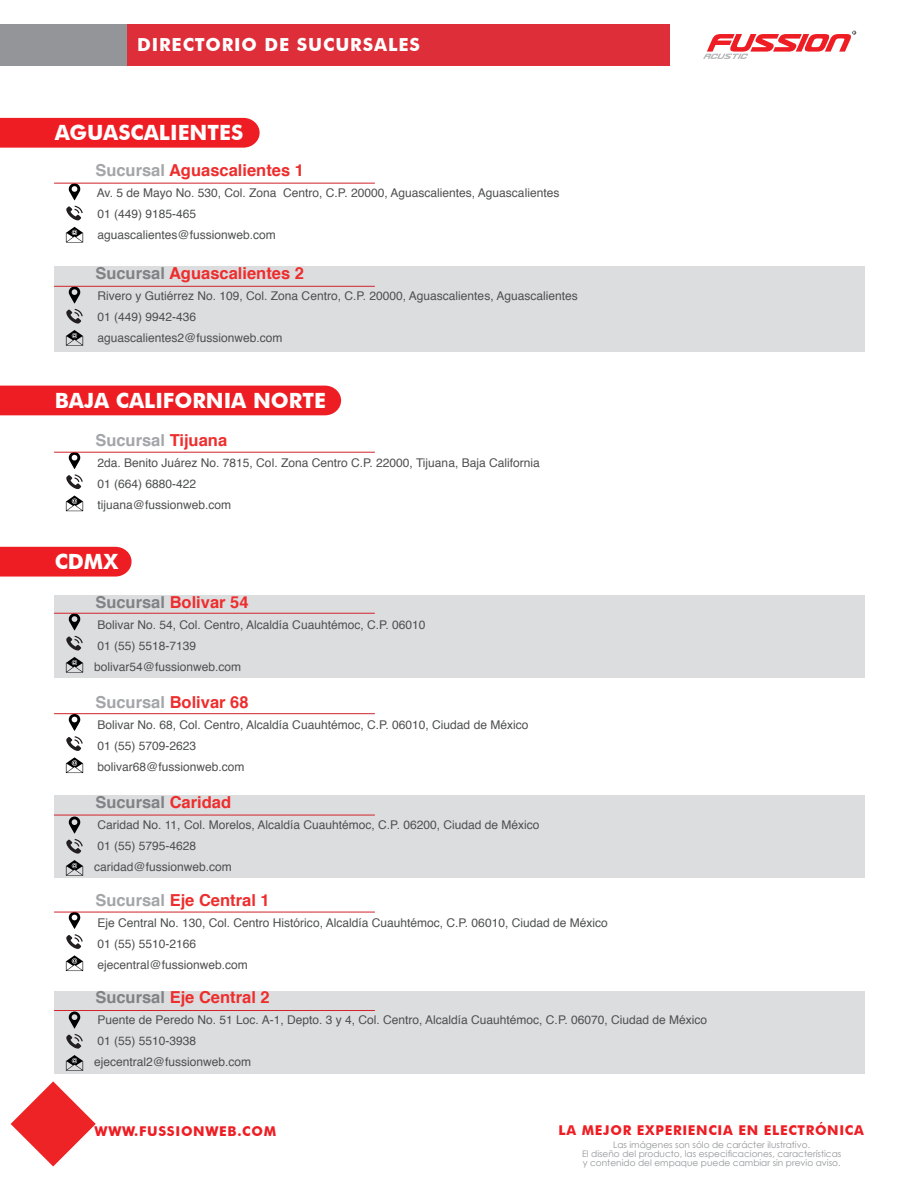
<style>
.page{position:relative;width:919px;height:1191px;background:#fff}
.page>*{position:absolute;margin:0;border:0;box-sizing:border-box;transform-origin:0 0}
.t1{font:700 21px "Futura BT";color:#fff}
.t2{font:700 18px "Futura BT";letter-spacing:.05em;color:#fff}
.t3{font:700 16.5px "Helvetica";color:#ee2d2d}
.t4{font:700 16.5px "Helvetica";color:#808285}
.t5{font:700 16.5px "Helvetica";color:#a4a5a9}
.t6{font:700 13.5px "Futura BT";letter-spacing:.05em;color:#ee1d23}
.t7{font:12px/21px "Helvetica";color:#4e4f50}
.t8{font:9px/9px "Century Gothic";color:#939598;text-align:center}
.s1{color:#a4a5a9}
.s2{color:#808285}
.s3{color:#ee2d2d}
</style>
<div class="page">
<div style="left:0;top:24px;width:128px;height:42px;background:#939598"></div>
<div style="left:128px;top:24px;width:542px;height:42px;background:#dd2e39"></div>
<svg style="left:703px;top:31px;width:153px;height:28px"></svg>
<svg style="left:11px;top:1081px;width:85px;height:85px"></svg>
<div style="left:0;top:118px;width:259px;height:30px;background:#ee1d23"></div>
<div style="left:0;top:385px;width:341px;height:30px;background:#ee1d23"></div>
<div style="left:0;top:547px;width:131px;height:29px;background:#ee1d23"></div>
<div style="left:54px;top:596px;width:810px;height:82px;background:#dcdddf"></div>
<div style="left:54px;top:795px;width:810px;height:82px;background:#dcdddf"></div>
<div style="left:54px;top:991px;width:810px;height:82px;background:#dcdddf"></div>
<div style="left:54px;top:267px;width:810px;height:85px;background:#dcdddf"></div>
<svg style="left:69px;top:184px;width:11px;height:16px"></svg>
<svg style="left:66px;top:206px;width:17px;height:14px"></svg>
<svg style="left:66px;top:227px;width:17px;height:15px"></svg>
<svg style="left:69px;top:287px;width:11px;height:16px"></svg>
<svg style="left:66px;top:309px;width:17px;height:14px"></svg>
<svg style="left:66px;top:330px;width:17px;height:16px"></svg>
<svg style="left:66px;top:453px;width:17px;height:36px"></svg>
<svg style="left:66px;top:495px;width:17px;height:16px"></svg>
<svg style="left:69px;top:614px;width:11px;height:16px"></svg>
<svg style="left:66px;top:636px;width:17px;height:14px"></svg>
<svg style="left:66px;top:657px;width:17px;height:15px"></svg>
<svg style="left:66px;top:714px;width:17px;height:37px"></svg>
<svg style="left:66px;top:757px;width:17px;height:16px"></svg>
<svg style="left:69px;top:816px;width:11px;height:17px"></svg>
<svg style="left:66px;top:839px;width:17px;height:14px"></svg>
<svg style="left:66px;top:860px;width:17px;height:15px"></svg>
<svg style="left:69px;top:912px;width:11px;height:16px"></svg>
<svg style="left:66px;top:934px;width:17px;height:15px"></svg>
<svg style="left:66px;top:955px;width:17px;height:16px"></svg>
<svg style="left:66px;top:1011px;width:17px;height:37px"></svg>
<svg style="left:66px;top:1055px;width:17px;height:15px"></svg>
<hr style="left:54px;top:183px;width:321px;height:1px;background:#d1232a">
<hr style="left:54px;top:613px;width:321px;height:1px;background:#d1232a">
<hr style="left:54px;top:814px;width:321px;height:1px;background:#d1232a">
<hr style="left:54px;top:1010px;width:321px;height:1px;background:#d1232a">
<hr style="left:54px;top:713px;width:321px;height:1px;background:#d1232a">
<hr style="left:54px;top:911px;width:321px;height:1px;background:#d1232a">
<hr style="left:54px;top:452px;width:321px;height:1px;background:#d1232a">
<hr style="left:54px;top:286px;width:321px;height:1px;background:#d1232a">
<h2 class="t2" style="left:137px;top:34px;width:284px">DIRECTORIO DE SUCURSALES</h2>
<h1 class="t1" style="left:55px;top:120px;width:190px">AGUASCALIENTES</h1>
<h3 class="t3" style="left:95px;top:157px;width:210px"><span class="s1">Sucursal</span> Aguascalientes 1</h3>
<p class="t7" style="left:97px;top:183px;width:464px">Av. 5 de Mayo No. 530, Col. Zona Centro, C.P. 20000, Aguascalientes, Aguascalientes<br>01 (449) 9185-465<br>aguascalientes@fussionweb.com</p>
<h3 class="t3" style="left:95px;top:260px;width:210px"><span class="s2">Sucursal</span> Aguascalientes 2</h3>
<p class="t7" style="left:97px;top:286px;width:482px">Rivero y Gutiérrez No. 109, Col. Zona Centro, C.P. 20000, Aguascalientes, Aguascalientes<br>01 (449) 9942-436<br>aguascalientes2@fussionweb.com</p>
<h1 class="t1" style="left:55px;top:387px;width:273px">BAJA CALIFORNIA NORTE</h1>
<h3 class="t5" style="left:95px;top:427px;width:133px">Sucursal <span class="s3">Tijuana</span></h3>
<p class="t7" style="left:97px;top:453px;width:444px">2da. Benito Juárez No. 7815, Col. Zona Centro C.P. 22000, Tijuana, Baja California<br>01 (664) 6880-422<br>tijuana@fussionweb.com</p>
<h1 class="t1" style="left:55px;top:549px;width:65px">CDMX</h1>
<h3 class="t3" style="left:95px;top:589px;width:155px"><span class="s2">Sucursal</span> Bolivar 54</h3>
<p class="t7" style="left:94px;top:615px;width:333px">Bolivar No. 54, Col. Centro, Alcaldía Cuauhtémoc, C.P. 06010<br>01 (55) 5518-7139<br>bolivar54@fussionweb.com</p>
<h3 class="t3" style="left:95px;top:688px;width:155px"><span class="s1">Sucursal</span> Bolivar 68</h3>
<p class="t7" style="left:97px;top:714px;width:432px">Bolivar No. 68, Col. Centro, Alcaldía Cuauhtémoc, C.P. 06010, Ciudad de México<br>01 (55) 5709-2623<br>bolivar68@fussionweb.com</p>
<h3 class="t4" style="left:95px;top:788px;width:137px">Sucursal <span class="s3">Caridad</span></h3>
<p class="t7" style="left:94px;top:814px;width:447px">Caridad No. 11, Col. Morelos, Alcaldía Cuauhtémoc, C.P. 06200, Ciudad de México<br>01 (55) 5795-4628<br>caridad@fussionweb.com</p>
<h3 class="t3" style="left:95px;top:886px;width:176px"><span class="s1">Sucursal</span> Eje Central 1</h3>
<p class="t7" style="left:97px;top:912px;width:512px">Eje Central No. 130, Col. Centro Histórico, Alcaldía Cuauhtémoc, C.P. 06010, Ciudad de México<br>01 (55) 5510-2166<br>ejecentral@fussionweb.com</p>
<h3 class="t3" style="left:95px;top:984px;width:176px"><span class="s2">Sucursal</span> Eje Central 2</h3>
<p class="t7" style="left:94px;top:1010px;width:614px">Puente de Peredo No. 51 Loc. A-1, Depto. 3 y 4, Col. Centro, Alcaldía Cuauhtémoc, C.P. 06070, Ciudad de México<br>01 (55) 5510-3938<br>ejecentral2@fussionweb.com</p>
<p class="t6" style="left:95px;top:1123px;width:183px">WWW.FUSSIONWEB.COM</p>
<p class="t6" style="left:558px;top:1122px;width:307px">LA MEJOR EXPERIENCIA EN ELECTRÓNICA</p>
<p class="t8" style="left:582px;top:1139px;width:261px">Las imágenes son sólo de carácter ilustrativo.<br>El diseño del producto, las especificaciones, características y contenido del empaque puede cambiar sin previo aviso.</p>
</div>
